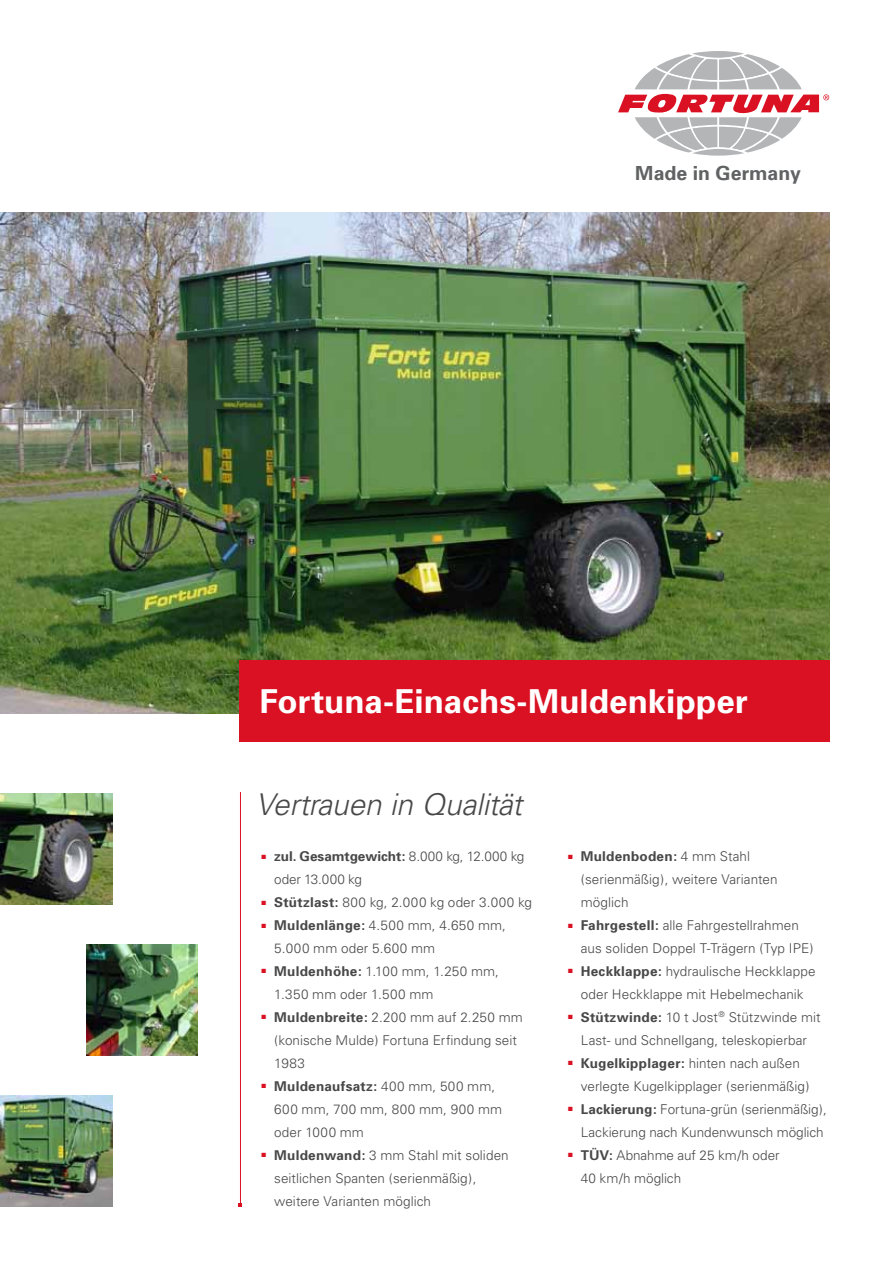
<style>
.page{position:relative;width:893px;height:1263px;background:#fff}
.page>*{position:absolute;margin:0;border:0;box-sizing:border-box;transform-origin:0 0}
.t1{font:700 33px "Univers";color:#fff}
.t2{font:italic 300 30px "Univers";letter-spacing:-.01em;color:#484849}
.t3{font:700 19.5px "Univers";color:#616263}
.t4{font:300 13.5px/23px "Univers";letter-spacing:.005em;color:#484849}
.t5{font:300 13.5px/23px "Univers";letter-spacing:.03em;color:#484849}
.t6{font:300 13.5px "Univers";letter-spacing:.025em;color:#484849}
.s1{font-weight:700}
</style>
<div class="page">
<img style="left:0;top:213px;width:829px;height:500px">
<div style="left:239px;top:660px;width:590px;height:81px;background:#d91122"></div>
<hr style="left:240px;top:792px;width:1px;height:413px;background:#d91122">
<img style="left:0;top:793px;width:113px;height:111px">
<img style="left:86px;top:944px;width:112px;height:111px">
<img style="left:0;top:1095px;width:113px;height:111px">
<svg style="left:618px;top:51px;width:211px;height:105px"></svg>
<h3 class="t3" style="left:635px;top:161px;width:167px">Made in Germany</h3>
<h1 class="t1" style="left:259px;top:681px;width:490px">Fortuna-Einachs-Muldenkipper</h1>
<h2 class="t2" style="left:256px;top:786px;width:268px">Vertrauen in Qualität</h2>
<p class="t4" style="left:274px;top:845px;width:252px;text-indent:-13px"><sup>■</sup> <span class="s1">zul. Gesamtgewicht:</span> 8.000 kg, 12.000 kg oder 13.000 kg</p>
<p class="t6" style="left:261px;top:894px;width:272px"><sup>■</sup> <span class="s1">Stützlast:</span> 800 kg, 2.000 kg oder 3.000 kg</p>
<p class="t5" style="left:274px;top:914px;width:233px;text-indent:-13px"><sup>■</sup> <span class="s1">Muldenlänge:</span> 4.500 mm, 4.650 mm,<br>5.000 mm oder 5.600 mm</p>
<p class="t4" style="left:274px;top:960px;width:226px;text-indent:-13px"><sup>■</sup> <span class="s1">Muldenhöhe:</span> 1.100 mm, 1.250 mm,<br>1.350 mm oder 1.500 mm</p>
<p class="t4" style="left:274px;top:1006px;width:250px;text-indent:-13px"><sup>■</sup> <span class="s1">Muldenbreite:</span> 2.200 mm auf 2.250 mm (konische Mulde) Fortuna Erfindung seit<br>1983</p>
<p class="t4" style="left:274px;top:1074px;width:229px;text-indent:-13px"><sup>■</sup> <span class="s1">Muldenaufsatz:</span> 400 mm, 500 mm,<br>600 mm, 700 mm, 800 mm, 900 mm oder 1000 mm</p>
<p class="t4" style="left:274px;top:1143px;width:236px;text-indent:-13px"><sup>■</sup> <span class="s1">Muldenwand:</span> 3 mm Stahl mit soliden seitlichen Spanten (serienmäßig), weitere Varianten möglich</p>
<p class="t4" style="left:581px;top:845px;width:198px;text-indent:-13px"><sup>■</sup> <span class="s1">Muldenboden:</span> 4 mm Stahl (serienmäßig), weitere Varianten möglich</p>
<p class="t4" style="left:581px;top:914px;width:234px;text-indent:-13px"><sup>■</sup> <span class="s1">Fahrgestell:</span> alle Fahrgestellrahmen aus soliden Doppel T-Trägern (Typ IPE)</p>
<p class="t4" style="left:568px;top:960px;width:249px;text-align:center"><sup>■</sup> <span class="s1">Heckklappe:</span> hydraulische Heckklappe oder Heckklappe mit Hebelmechanik</p>
<p class="t4" style="left:568px;top:1006px;width:254px;text-align:center"><sup>■</sup> <span class="s1">Stützwinde:</span> 10 t Jost<sup>®</sup> Stützwinde mit<br>Last- und Schnellgang, teleskopierbar</p>
<p class="t4" style="left:581px;top:1051px;width:230px;text-indent:-13px"><sup>■</sup> <span class="s1">Kugelkipplager:</span> hinten nach außen verlegte Kugelkipplager (serienmäßig)</p>
<p class="t4" style="left:568px;top:1097px;width:260px;text-align:right"><sup>■</sup> <span class="s1">Lackierung:</span> Fortuna-grün (serienmäßig),<br>Lackierung nach Kundenwunsch möglich</p>
<p class="t4" style="left:581px;top:1143px;width:200px;text-indent:-13px"><sup>■</sup> <span class="s1">TÜV:</span> Abnahme auf 25 km/h oder<br>40 km/h möglich</p>
</div>
